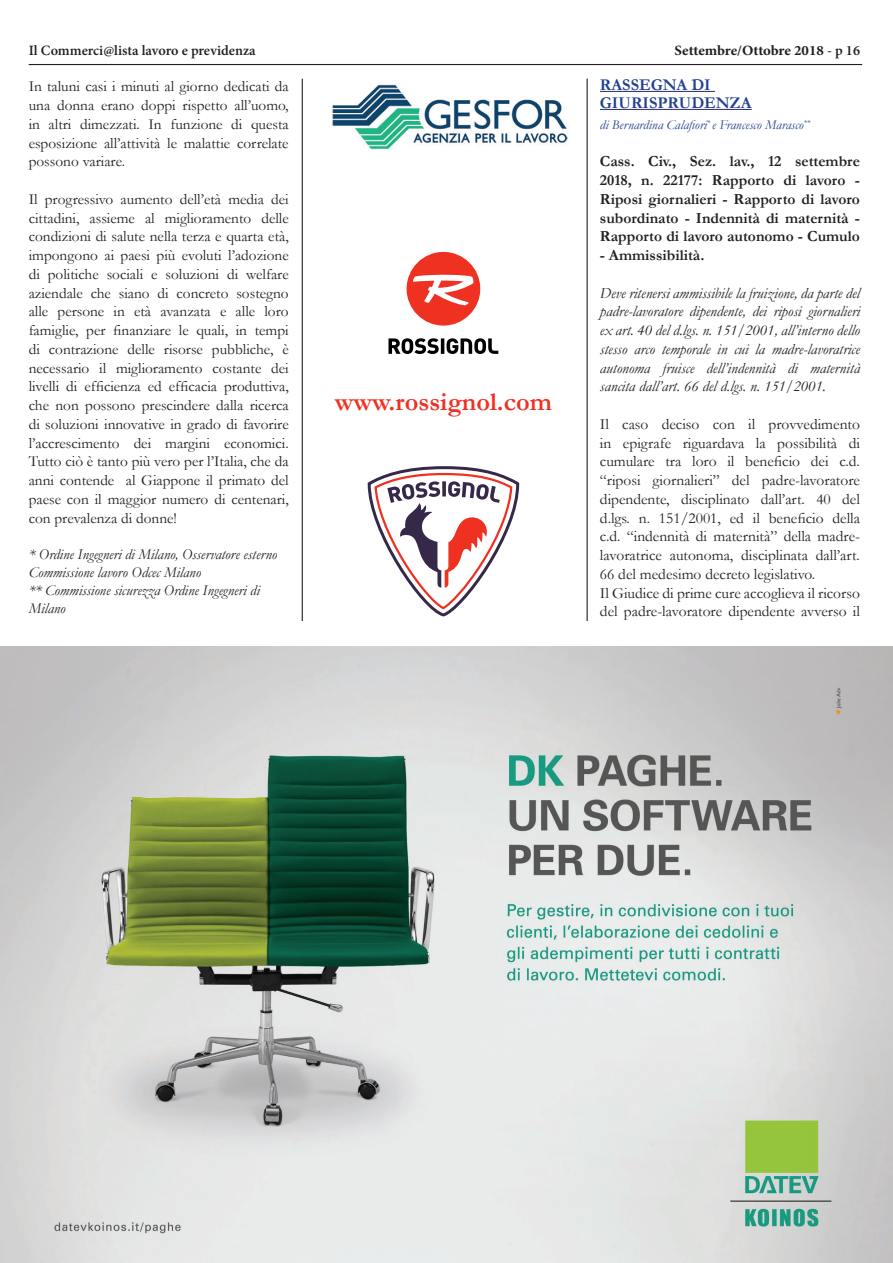
<style>
.page{position:relative;width:893px;height:1263px;background:#fff}
.page>*{position:absolute;margin:0;border:0;box-sizing:border-box;transform-origin:0 0}
.t1{font:700 26.25px "Garamond";color:#ef3122}
.t2{font:700 16.5px "Garamond";color:#234190}
.t3{font:15.45px/18.8px "Garamond";color:#231f20}
.t4{font:italic 15.45px/18.8px "Garamond";color:#231f20;text-align:justify}
.t5{font:700 15.45px/18.8px "Garamond";color:#231f20;text-align:justify}
.t6{font:15.3px/18.8px "Garamond";color:#231f20;text-align:justify}
.t7{font:italic 15px/18px "Garamond";color:#231f20}
.t8{font:600 14.25px "Minion Pro";color:#231f20}
.t9{font:700 14.25px "Minion Pro";letter-spacing:-.005em;color:#231f20;scale:1.04 1}
.t10{font:italic 13.5px "Garamond";color:#234190}
.s1{font-weight:600}
</style>
<div class="page">
<hr style="left:29px;top:64px;width:833px;height:1px;background:#231f20">
<hr style="left:302px;top:79px;width:1px;height:1147px;background:#231f20">
<hr style="left:587px;top:79px;width:1px;height:1147px;background:#231f20">
<hr style="left:600px;top:91px;width:115px;height:1px;background:#272873">
<hr style="left:600px;top:109px;width:152px;height:1px;background:#272873">
<svg style="left:368px;top:466px;width:151px;height:150px"></svg>
<svg style="left:407px;top:252px;width:73px;height:74px"></svg>
<hr style="left:441px;top:338px;width:3px;height:16px;background:#000">
<svg style="left:388px;top:338px;width:51px;height:16px"></svg>
<svg style="left:447px;top:338px;width:51px;height:16px"></svg>
<img style="left:0;top:646px;width:893px;height:617px">
<div style="left:0;top:622px;width:892px;height:24px;background:#fff"></div>
<img style="left:332px;top:84px;width:236px;height:66px">
<p class="t8" style="left:29px;top:40px;width:229px">Il Commerci@lista lavoro e previdenza</p>
<p class="t9" style="left:674px;top:40px;width:180px">Settembre/Ottobre 2018 <span class="s1">- p 16</span></p>
<p class="t6" style="left:29px;top:77px;width:262px">In taluni casi i minuti al giorno dedicati da una donna erano doppi rispetto all’uomo, in altri dimezzati. In funzione di questa esposizione all’attività le malattie correlate possono variare.</p>
<p class="t6" style="left:29px;top:189px;width:262px">Il progressivo aumento dell’età media dei cittadini, assieme al miglioramento delle condizioni di salute nella terza e quarta età, impongono ai paesi più evoluti l’adozione di politiche sociali e soluzioni di welfare aziendale che siano di concreto sostegno alle persone in età avanzata e alle loro famiglie, per finanziare le quali, in tempi di contrazione delle risorse pubbliche, è necessario il miglioramento costante dei livelli di efficienza ed efficacia produttiva, che non possono prescindere dalla ricerca di soluzioni innovative in grado di favorire l’accrescimento dei margini economici.<br>Tutto ciò è tanto più vero per l’Italia, che da anni contende al Giappone il primato del paese con il maggior numero di centenari, con prevalenza di donne!</p>
<p class="t7" style="left:29px;top:545px;width:250px">* Ordine Ingegneri di Milano, Osservatore esterno Commissione lavoro Odcec Milano<br>** Commissione sicurezza Ordine Ingegneri di Milano</p>
<p class="t2" style="left:600px;top:74px;width:24px">Rassegna</p>
<p class="t2" style="left:691px;top:74px;width:11px">di</p>
<p class="t2" style="left:600px;top:92px;width:12px">giurisprudenza</p>
<p class="t10" style="left:600px;top:116px;width:212px">di Bernardina Calafiori<sup>*</sup> e Francesco Marasco<sup>**</sup></p>
<p class="t5" style="left:600px;top:152px;width:262px">Cass. Civ., Sez. lav., 12 settembre 2018, n. 22177: Rapporto di lavoro - Riposi giornalieri - Rapporto di lavoro subordinato - Indennità di maternità - Rapporto di lavoro autonomo - Cumulo</p>
<p class="t5" style="left:600px;top:246px;width:106px">- Ammissibilità.</p>
<p class="t4" style="left:600px;top:283px;width:262px">Deve ritenersi ammissibile la fruizione, da parte del padre-lavoratore dipendente, dei riposi giornalieri ex art. 40 del d.lgs. n. 151/2001, all’interno dello stesso arco temporale in cui la madre-lavoratrice autonoma fruisce dell’indennità di maternità sancita dall’art. 66 del d.lgs. n. 151/2001.</p>
<p class="t3" style="left:600px;top:414px;width:262px">Il caso deciso con il provvedimento in epigrafe riguardava la possibilità di cumulare tra loro il beneficio dei c.d. “riposi giornalieri” del padre-lavoratore dipendente, disciplinato dall’art. 40 del d.lgs. n. 151/2001, ed il beneficio della c.d. “indennità di maternità” della madre&shy;lavoratrice autonoma, disciplinata dall’art.<br>66 del medesimo decreto legislativo.<br>Il Giudice di prime cure accoglieva il ricorso del padre-lavoratore dipendente avverso il</p>
<h1 class="t1" style="left:335px;top:384px;width:219px">www.rossignol.com</h1>
</div>
